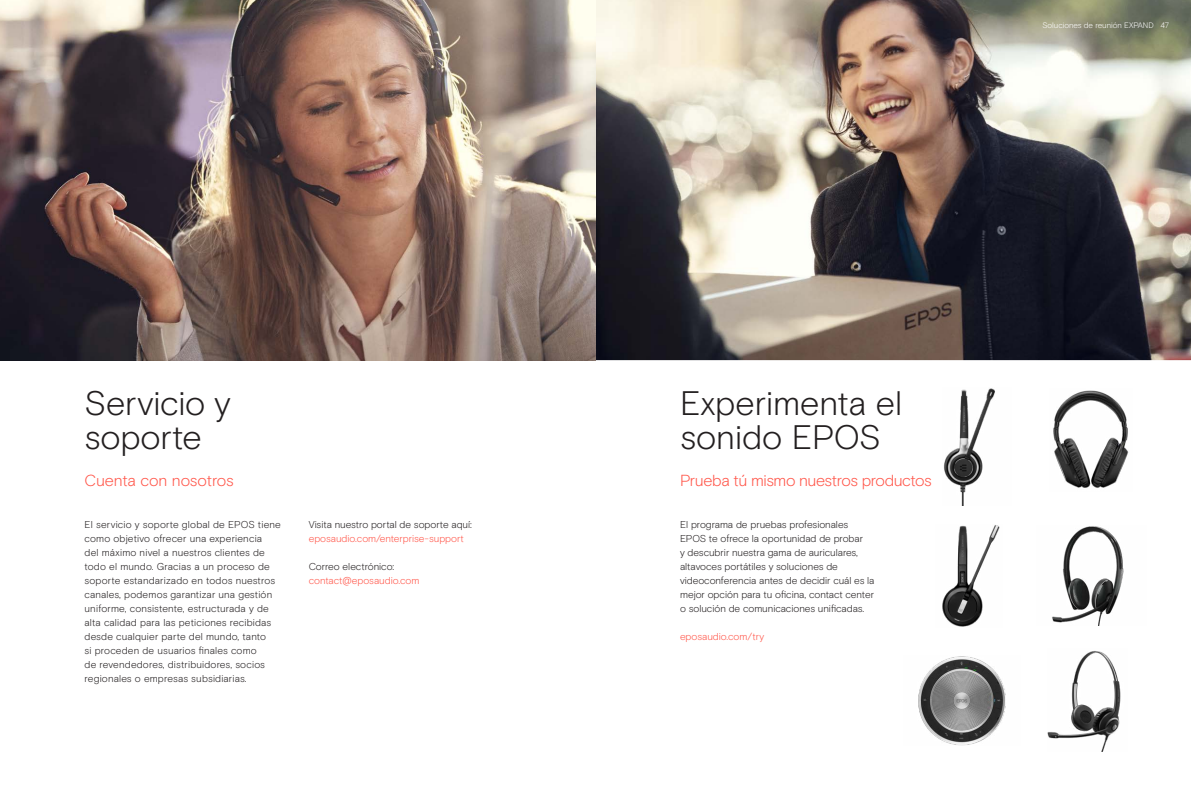
<style>
.page{position:relative;width:1191px;height:791px;background:#fff}
.page>*{position:absolute;margin:0;border:0;box-sizing:border-box;transform-origin:0 0}
.t1{font:300 34px/34px "EPOS Basis";letter-spacing:-.005em;color:#231f20}
.t2{font:300 16px "EPOS Basis";letter-spacing:-.02em;color:#ff5549}
.t3{font:300 10px/14px "EPOS Basis";color:#231f20}
.t4{font:300 10px "EPOS Basis";color:#ff5549}
.t5{font:300 8px "EPOS Basis";letter-spacing:-.005em;color:#fff}
</style>
<div class="page">
<img style="left:595px;top:0;width:596px;height:360px">
<img style="left:0;top:0;width:595px;height:360px">
<img style="left:942px;top:525px;width:58px;height:102px">
<img style="left:944px;top:388px;width:51px;height:117px">
<img style="left:1047px;top:651px;width:74px;height:101px">
<img style="left:1053px;top:390px;width:76px;height:98px">
<img style="left:918px;top:656px;width:88px;height:90px">
<img style="left:1052px;top:526px;width:72px;height:99px">
<h1 class="t1" style="left:85px;top:386px;width:148px">Servicio y soporte</h1>
<h2 class="t2" style="left:85px;top:471px;width:151px">Cuenta con nosotros</h2>
<p class="t3" style="left:85px;top:518px;width:198px">El servicio y soporte global de EPOS tiene como objetivo ofrecer una experiencia<br>del máximo nivel a nuestros clientes de todo el mundo. Gracias a un proceso de soporte estandarizado en todos nuestros canales, podemos garantizar una gestión uniforme, consistente, estructurada y de alta calidad para las peticiones recibidas desde cualquier parte del mundo, tanto<br>si proceden de usuarios finales como<br>de revendedores, distribuidores, socios regionales o empresas subsidiarias.</p>
<p class="t3" style="left:309px;top:518px;width:165px">Visita nuestro portal de soporte aquí:</p>
<p class="t4" style="left:309px;top:533px;width:157px">eposaudio.com/enterprise-support</p>
<p class="t3" style="left:309px;top:560px;width:87px">Correo electrónico:</p>
<p class="t4" style="left:309px;top:575px;width:112px">contact@eposaudio.com</p>
<p class="t5" style="left:1042px;top:21px;width:128px">Soluciones de reunión EXPAND 47</p>
<h1 class="t1" style="left:680px;top:386px;width:224px">Experimenta el sonido EPOS</h1>
<h2 class="t2" style="left:680px;top:471px;width:253px">Prueba tú mismo nuestros productos</h2>
<p class="t3" style="left:680px;top:518px;width:196px">El programa de pruebas profesionales EPOS te ofrece la oportunidad de probar<br>y descubrir nuestra gama de auriculares, altavoces portátiles y soluciones de videoconferencia antes de decidir cuál es la mejor opción para tu oficina, contact center o solución de comunicaciones unificadas.</p>
<p class="t4" style="left:680px;top:631px;width:86px">eposaudio.com/try</p>
</div>
